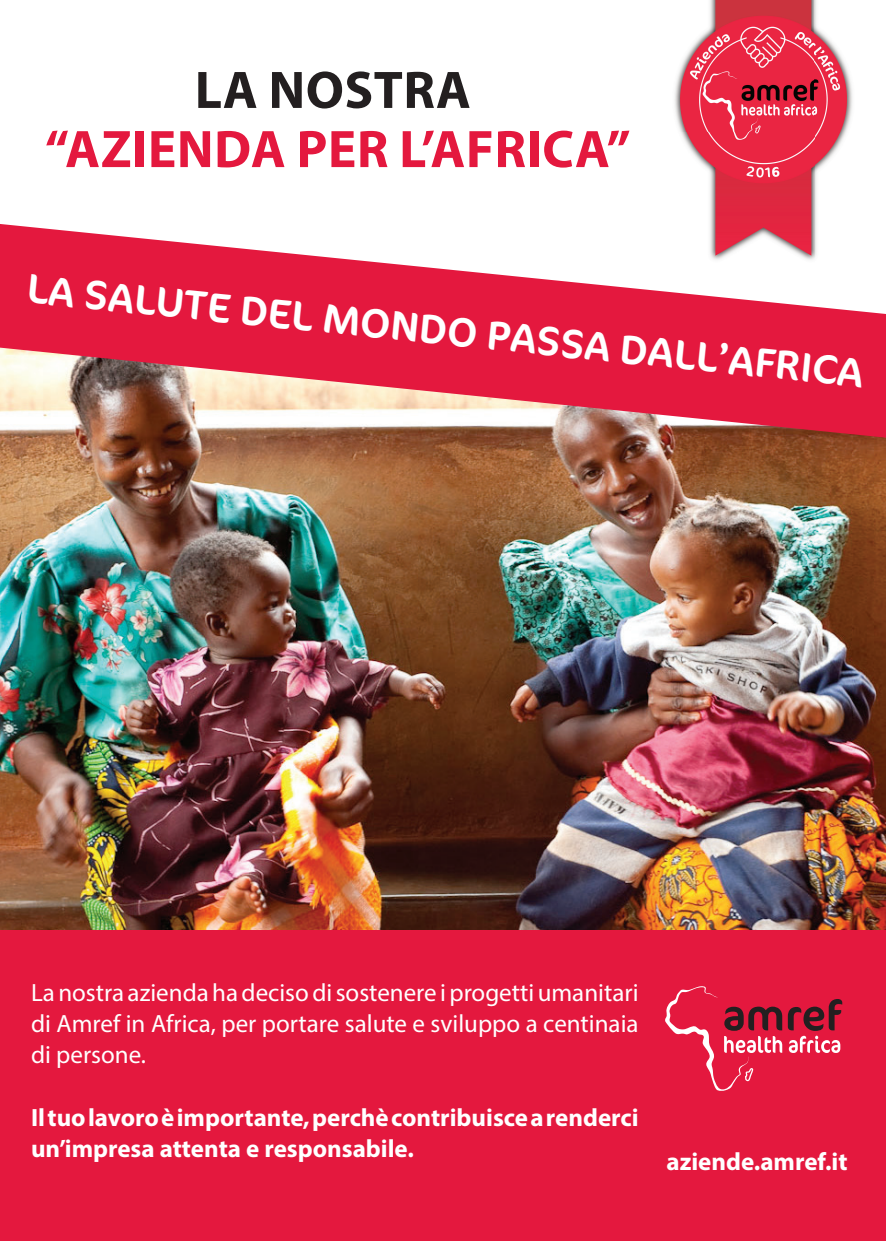
<style>
.page{position:relative;width:886px;height:1241px;background:#fff}
.page>*{position:absolute;margin:0;border:0;box-sizing:border-box;transform-origin:0 0}
.t1{font:700 53.19px "Myriad Pro";letter-spacing:.01em;color:#e4183e}
.t2{font:700 53.19px "Myriad Pro";letter-spacing:.01em;color:#231f20}
.t3{font:41.38px "Cocon";color:#fff}
.t4{font:25px/31.2px "Myriad Pro";color:#fff;text-align:justify}
.t5{font:700 25px/31.2px "Myriad Pro";color:#fff}
</style>
<div class="page">
<img style="left:0;top:437px;width:886px;height:493px">
<div style="left:0;top:930px;width:886px;height:310px;background:#e4183e"></div>
<svg style="left:665px;top:986px;width:117px;height:104px"></svg>
<svg style="left:788px;top:999px;width:54px;height:53px"></svg>
<svg style="left:0;top:224px;width:886px;height:213px;fill:#e4183e"></svg>
<img style="left:671px;top:0;width:184px;height:264px">
<h1 class="t2" style="left:195px;top:55px;width:278px">LA NOSTRA</h1>
<h1 class="t1" style="left:45px;top:114px;width:587px">“AZIENDA PER L’AFRICA”</h1>
<h2 class="t3" style="left:30px;top:262px;width:842px;rotate:6deg">LA SALUTE DEL MONDO PASSA DALL’AFRICA</h2>
<p class="t4" style="left:31px;top:976px;width:609px">La nostra azienda ha deciso di sostenere i progetti umanitari di Amref in Africa, per portare salute e sviluppo a centinaia di persone.</p>
<p class="t5" style="left:31px;top:1100px;width:609px">Il tuo lavoro è importante, perchè contribuisce a renderci un’impresa attenta e responsabile.</p>
<p class="t5" style="left:666px;top:1144px;width:183px">aziende.amref.it</p>
</div>
